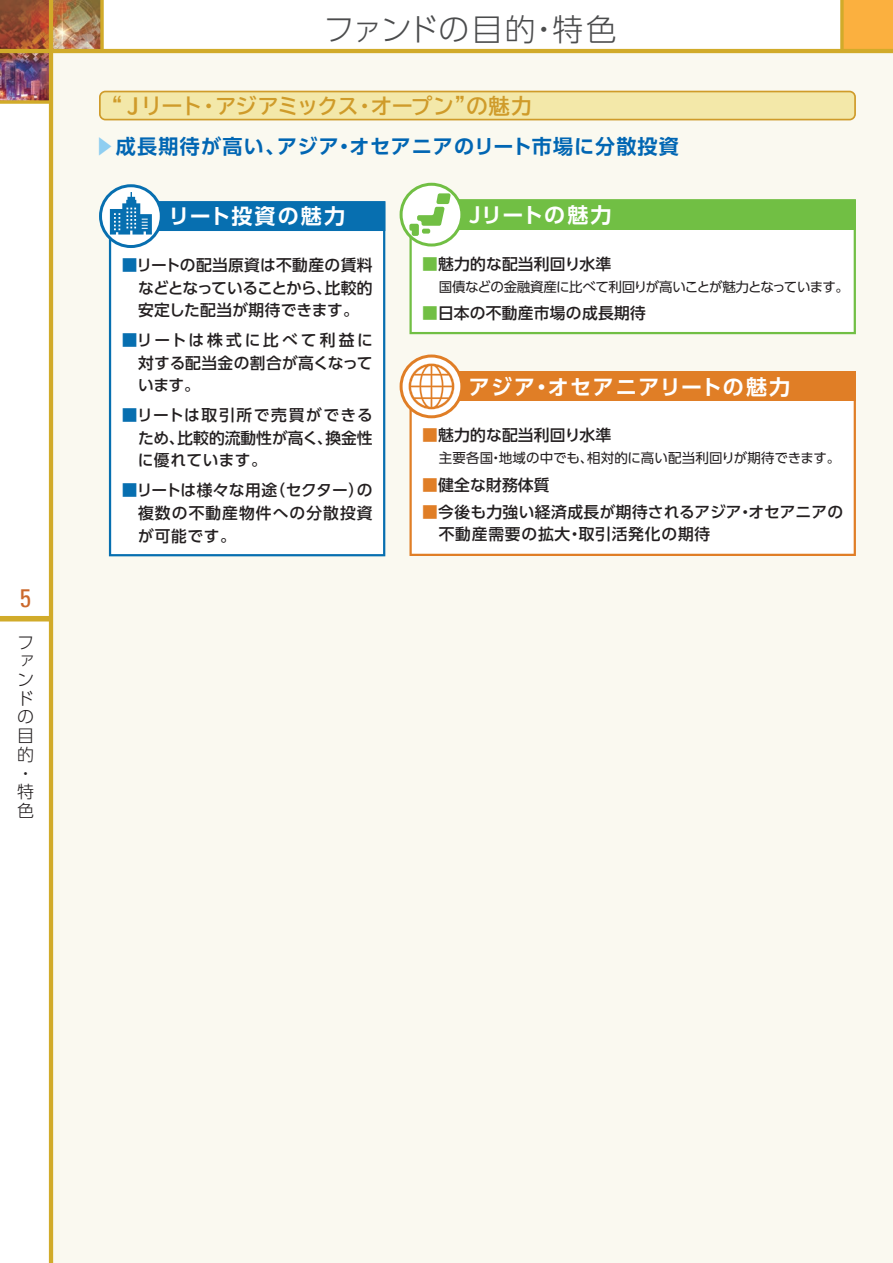
<style>
.page{position:relative;width:893px;height:1263px;background:#fff}
.page>*{position:absolute;margin:0;border:0;box-sizing:border-box;transform-origin:0 0}
.t1{font:300 30.9px "UD Shin Go Pro";letter-spacing:.005em;color:#4b4c4d}
.t2{font:condensed 25.5px "Univers";color:#cb692c}
.t3{font:700 21.3px "TBUD Go Std";letter-spacing:-.045em;color:#cf9b2a}
.t4{font:700 21px "UD Shin Go Pro De";letter-spacing:.065em;color:#fff}
.t5{font:700 21px "UD Shin Go Pro De";letter-spacing:.1em;color:#fff}
.t6{font:700 21px "UD Shin Go Pro De";letter-spacing:.035em;color:#fff}
.t7{font:700 20.1px "UD Shin Go Pro De";letter-spacing:.05em;color:#0166b3}
.t8{font:300 16.95px/18.8px "UD Shin Go Pro";color:#231f20}
.t9{font:500 15.75px/22.5px "UD Shin Go Pro";letter-spacing:.015em;color:#231f20;text-align:justify}
.t10{font:13.5px "UD Shin Go Pro";letter-spacing:-.04em;color:#231f20}
.t11{font:13.5px "UD Shin Go Pro";letter-spacing:.01em;color:#231f20}
.s1{color:#8fcef1}
.s2{color:#076fb0}
.s3{color:#71bf44}
.s4{color:#e07e26}
</style>
<div class="page">
<img style="left:0;top:0;width:100px;height:100px">
<img style="left:0;top:0;width:49px;height:49px">
<div style="left:842px;top:0;width:51px;height:51px;background:#fbb03f"></div>
<div style="left:0;top:616px;width:51px;height:5px;background:#d1ab2a"></div>
<div style="left:51px;top:51px;width:842px;height:1212px;background:#faf9f0"></div>
<hr style="left:49px;top:0;width:4px;height:1263px;background:#d1ab2a">
<hr style="left:0;top:49px;width:893px;height:4px;background:#d1ab2a">
<svg style="left:0;top:100px;width:49px;height:4px"></svg>
<svg style="left:100px;top:0;width:4px;height:49px"></svg>
<svg style="left:840px;top:0;width:4px;height:49px"></svg>
<svg style="left:99px;top:91px;width:757px;height:29px;background:#efe09d"></svg>
<div style="left:109px;top:248px;width:276px;height:308px;background:#fff"></div>
<div style="left:409px;top:199px;width:447px;height:135px;background:#fff"></div>
<div style="left:409px;top:200px;width:447px;height:29px;background:#71bf44"></div>
<div style="left:409px;top:401px;width:447px;height:155px;background:#fff"></div>
<div style="left:409px;top:371px;width:447px;height:30px;background:#e07e26"></div>
<svg style="left:400px;top:183px;width:63px;height:64px"></svg>
<svg style="left:400px;top:354px;width:63px;height:64px"></svg>
<svg style="left:99px;top:184px;width:286px;height:64px"></svg>
<h2 class="t2" style="left:20px;top:582px;width:13px">5</h2>
<p class="t8" style="left:17px;top:632px;width:18px">ファンドの目的・特色</p>
<h1 class="t1" style="left:323px;top:4px;width:295px">ファンドの目的・特色</h1>
<h3 class="t3" style="left:101px;top:88px;width:432px">“Ｊリート・アジアミックス・オープン”の魅力</h3>
<p class="t7" style="left:95px;top:130px;width:586px"><span class="s1">▶</span>成長期待が高い、アジア・オセアニアのリート市場に分散投資</p>
<h3 class="t5" style="left:168px;top:199px;width:178px">リート投資の魅力</h3>
<h3 class="t6" style="left:469px;top:198px;width:144px">Jリートの魅力</h3>
<p class="t9" style="left:138px;top:254px;width:236px;text-indent:-16px"><span class="s2">■</span>リートの配当原資は不動産の賃料などとなっていることから、比較的安定した配当が期待できます。</p>
<p class="t9" style="left:138px;top:329px;width:236px;text-indent:-17px"><span class="s2">■</span>リートは株式に比べて利益に対する配当金の割合が高くなっています。</p>
<p class="t9" style="left:138px;top:404px;width:237px;text-indent:-16px"><span class="s2">■</span>リートは取引所で売買ができるため、比較的流動性が高く、換金性に優れています。</p>
<p class="t9" style="left:138px;top:479px;width:236px;text-indent:-17px"><span class="s2">■</span>リートは様々な用途（セクター）の複数の不動産物件への分散投資が可能です。</p>
<p class="t9" style="left:422px;top:252px;width:190px"><span class="s3">■</span>魅力的な配当利回り水準</p>
<p class="t10" style="left:439px;top:276px;width:412px">国債などの金融資産に比べて利回りが高いことが魅力となっています。</p>
<p class="t9" style="left:422px;top:302px;width:225px"><span class="s3">■</span>日本の不動産市場の成長期待</p>
<h3 class="t4" style="left:469px;top:370px;width:323px">アジア・オセアニアリートの魅力</h3>
<p class="t9" style="left:422px;top:424px;width:190px"><span class="s4">■</span>魅力的な配当利回り水準</p>
<p class="t11" style="left:439px;top:447px;width:403px">主要各国・地域の中でも、相対的に高い配当利回りが期待できます。</p>
<p class="t9" style="left:422px;top:473px;width:129px"><span class="s4">■</span>健全な財務体質</p>
<p class="t9" style="left:439px;top:500px;width:406px;text-indent:-17px"><span class="s4">■</span>今後も力強い経済成長が期待されるアジア・オセアニアの不動産需要の拡大・取引活発化の期待</p>
</div>
